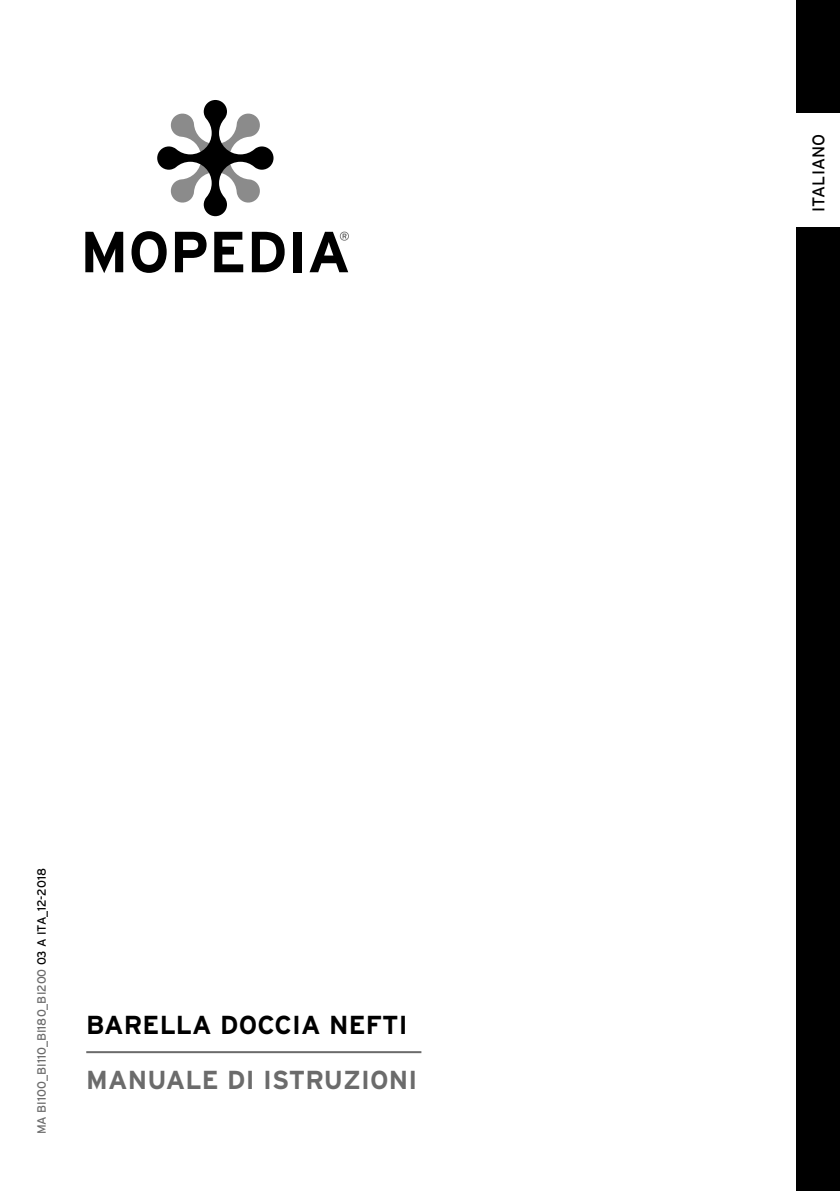
<style>
.page{position:relative;width:840px;height:1191px;background:#fff}
.page>*{position:absolute;margin:0;border:0;box-sizing:border-box;transform-origin:0 0}
.t1{font:700 26px "Interstate";letter-spacing:.005em;color:#6b6b6b}
.t2{font:700 26px "Interstate";letter-spacing:.005em;color:#000}
.t3{font:17px "Interstate";letter-spacing:.005em;color:#000}
.t4{font:12px "Interstate";color:#6b6b6b}
.s1{color:#000}
</style>
<div class="page">
<svg style="left:157px;top:100px;width:116px;height:116px"></svg>
<svg style="left:85px;top:232px;width:38px;height:41px"></svg>
<svg style="left:131px;top:231px;width:35px;height:42px"></svg>
<svg style="left:175px;top:232px;width:31px;height:40px"></svg>
<svg style="left:214px;top:232px;width:29px;height:40px"></svg>
<svg style="left:252px;top:232px;width:32px;height:40px"></svg>
<div style="left:293px;top:232px;width:8px;height:40px;background:#000"></div>
<svg style="left:309px;top:232px;width:40px;height:40px"></svg>
<hr style="left:86px;top:1051px;width:335px;height:2px;background:#6b6b6b">
<div style="left:796px;top:0;width:43px;height:1191px;background:#000"></div>
<div style="left:794px;top:113px;width:45px;height:114px;background:#fff"></div>
<p class="t4" style="left:35px;top:1134px;width:267px;rotate:-90deg">MA BI100_BI110_BI180_BI200 <span class="s1">03 A ITA_12-2018</span></p>
<h1 class="t2" style="left:86px;top:1010px;width:322px">BARELLA DOCCIA NEFTI</h1>
<h1 class="t1" style="left:86px;top:1065px;width:332px">MANUALE DI ISTRUZIONI</h1>
<h2 class="t3" style="left:808px;top:212px;width:79px;rotate:-90deg">ITALIANO</h2>
</div>
